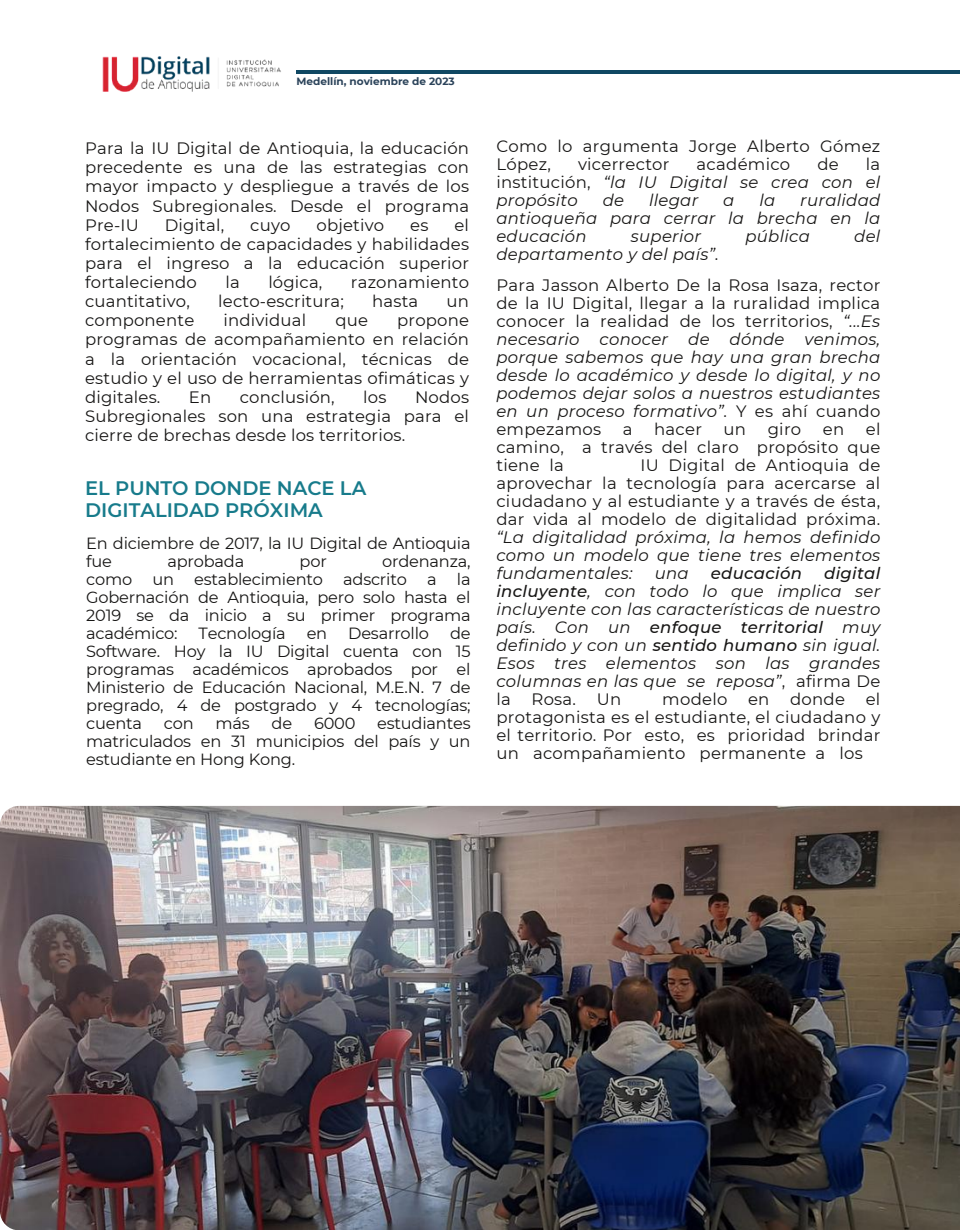
<style>
.page{position:relative;width:960px;height:1230px;background:#fff}
.page>*{position:absolute;margin:0;border:0;box-sizing:border-box;transform-origin:0 0}
.t1{font:600 19.5px/22.5px "Montserrat";color:#177b8b}
.t2{font:16.5px/19.2px "Montserrat";letter-spacing:.01em;color:#171615;text-align:justify}
.t3{font:italic 16.5px/18px "Montserrat";letter-spacing:.015em;color:#171615;text-align:justify}
.t4{font:italic 500 16.5px "Montserrat";letter-spacing:.015em;color:#171615}
.t5{font:16.2px/18px "Montserrat";letter-spacing:-.01em;color:#171615;text-align:justify}
.t6{font:700 10.5px "Montserrat";color:#2b435a}
.s1{font-style:normal}
.s2{font-weight:500}
</style>
<div class="page">
<img style="left:0;top:806px;width:960px;height:424px">
<img style="left:102px;top:56px;width:179px;height:36px">
<hr style="left:296px;top:70px;width:664px;height:4px;background:#104863">
<p class="t6" style="left:296px;top:75px;width:160px">Medellín, noviembre de 2023</p>
<p class="t2" style="left:85px;top:139px;width:385px">Para la IU Digital de Antioquia, la educación precedente es una de las estrategias con mayor impacto y despliegue a través de los Nodos Subregionales. Desde el programa Pre-IU</p>
<p class="t2" style="left:165px;top:215px;width:61px">Digital,</p>
<p class="t2" style="left:250px;top:215px;width:42px">cuyo</p>
<p class="t2" style="left:316px;top:215px;width:69px">objetivo</p>
<p class="t2" style="left:410px;top:215px;width:20px">es</p>
<p class="t2" style="left:85px;top:215px;width:385px;text-indent:369px">el fortalecimiento de capacidades y habilidades para el ingreso a la educación superior fortaleciendo</p>
<p class="t2" style="left:225px;top:272px;width:16px">la</p>
<p class="t2" style="left:268px;top:272px;width:56px">lógica,</p>
<p class="t2" style="left:351px;top:272px;width:120px">razonamiento</p>
<p class="t2" style="left:85px;top:292px;width:106px">cuantitativo,</p>
<p class="t2" style="left:218px;top:292px;width:127px">lecto-escritura;</p>
<p class="t2" style="left:372px;top:292px;width:48px">hasta</p>
<p class="t2" style="left:446px;top:292px;width:24px">un</p>
<p class="t2" style="left:85px;top:311px;width:111px">componente</p>
<p class="t2" style="left:223px;top:311px;width:84px">individual</p>
<p class="t2" style="left:335px;top:311px;width:34px">que</p>
<p class="t2" style="left:85px;top:311px;width:385px;text-indent:312px">propone programas de acompañamiento en relación a la orientación vocacional, técnicas de estudio y el uso de herramientas ofimáticas y digitales.</p>
<p class="t2" style="left:85px;top:387px;width:385px;text-indent:330px">Nodos Subregionales son una estrategia para el cierre de brechas desde los territorios.</p>
<p class="t2" style="left:189px;top:387px;width:24px">En</p>
<p class="t2" style="left:240px;top:387px;width:96px">conclusión,</p>
<p class="t2" style="left:363px;top:387px;width:25px">los</p>
<p class="t1" style="left:85px;top:477px;width:283px">EL PUNTO DONDE NACE LA<br>DIGITALIDAD PRÓXIMA</p>
<p class="t5" style="left:86px;top:534px;width:386px">En diciembre de 2017, la IU Digital de Antioquia fue</p>
<p class="t5" style="left:86px;top:552px;width:386px;text-indent:296px">ordenanza, como un establecimiento adscrito a la Gobernación de Antioquia, pero solo hasta el 2019 se da inicio a su primer programa académico:</p>
<p class="t5" style="left:167px;top:552px;width:78px">aprobada</p>
<p class="t5" style="left:299px;top:552px;width:29px">por</p>
<p class="t5" style="left:86px;top:624px;width:386px;text-indent:364px">de Software. Hoy la IU Digital cuenta con 15 programas académicos aprobados por el Ministerio de Educación Nacional, M.E.N. 7 de pregrado, 4 de postgrado y 4 tecnologías; cuenta</p>
<p class="t5" style="left:199px;top:624px;width:89px">Tecnología</p>
<p class="t5" style="left:307px;top:624px;width:22px">en</p>
<p class="t5" style="left:348px;top:624px;width:82px">Desarrollo</p>
<p class="t5" style="left:86px;top:714px;width:386px;text-indent:291px">estudiantes matriculados en 31 municipios del país y un estudiante en Hong Kong.</p>
<p class="t5" style="left:164px;top:714px;width:31px">con</p>
<p class="t5" style="left:215px;top:714px;width:36px">más</p>
<p class="t5" style="left:272px;top:714px;width:22px">de</p>
<p class="t5" style="left:314px;top:714px;width:43px">6000</p>
<p class="t2" style="left:496px;top:137px;width:385px;line-height:18px">Como lo argumenta Jorge Alberto Gómez<br>López,</p>
<p class="t3" style="left:496px;top:155px;width:385px;text-indent:369px"><span class="s1">la institución,</span> “la IU Digital se crea con el propósito</p>
<p class="t2" style="left:578px;top:154px;width:93px">vicerrector</p>
<p class="t2" style="left:696px;top:154px;width:95px">académico</p>
<p class="t2" style="left:817px;top:154px;width:23px">de</p>
<p class="t3" style="left:496px;top:191px;width:385px;text-indent:304px">ruralidad antioqueña para cerrar la brecha en la educación</p>
<p class="t3" style="left:603px;top:191px;width:23px">de</p>
<p class="t3" style="left:649px;top:191px;width:51px">llegar</p>
<p class="t3" style="left:723px;top:191px;width:13px">a</p>
<p class="t3" style="left:759px;top:191px;width:17px">la</p>
<p class="t3" style="left:631px;top:227px;width:72px">superior</p>
<p class="t3" style="left:745px;top:227px;width:66px">pública</p>
<p class="t3" style="left:854px;top:227px;width:28px">del</p>
<p class="t3" style="left:496px;top:245px;width:224px">departamento y del país”.</p>
<p class="t3" style="left:496px;top:276px;width:385px"><span class="s1">Para Jasson Alberto De la Rosa Isaza, rector de la IU Digital, llegar a la ruralidad implica conocer la realidad de los territorios,</span> “...Es necesario conocer de dónde venimos, porque sabemos que hay una gran brecha desde lo académico y desde lo digital, y no podemos dejar solos a nuestros estudiantes en un proceso formativo”. <span class="s1">Y es ahí cuando empezamos</span></p>
<p class="t2" style="left:496px;top:420px;width:385px;line-height:18px;text-indent:369px">el camino, a través del claro propósito que tiene la</p>
<p class="t2" style="left:623px;top:419px;width:11px">a</p>
<p class="t2" style="left:654px;top:419px;width:49px">hacer</p>
<p class="t2" style="left:723px;top:419px;width:24px">un</p>
<p class="t2" style="left:767px;top:419px;width:35px">giro</p>
<p class="t2" style="left:822px;top:419px;width:23px">en</p>
<p class="t2" style="left:496px;top:456px;width:385px;line-height:18px;text-indent:144px">IU Digital de Antioquia de aprovechar la tecnología para acercarse al ciudadano y al estudiante y a través de ésta, dar vida al modelo de digitalidad próxima.</p>
<p class="t3" style="left:496px;top:528px;width:385px">“La digitalidad próxima, la hemos definido como un modelo que tiene tres elementos fundamentales:</p>
<p class="t3" style="left:496px;top:564px;width:385px;text-indent:328px"><span class="s2">digital incluyente</span>, con todo lo que implica ser incluyente con las características de nuestro país. Con un <span class="s2">enfoque territorial</span> muy definido y con un <span class="s2">sentido humano</span> sin igual.<br>Esos tres elementos son las grandes columnas en las que se reposa”<span class="s1">, afirma De la</span></p>
<p class="t3" style="left:655px;top:564px;width:35px">una</p>
<p class="t4" style="left:711px;top:563px;width:93px">educación</p>
<p class="t2" style="left:496px;top:690px;width:385px;line-height:18px;text-indent:369px">el protagonista es el estudiante, el ciudadano y el territorio. Por esto, es prioridad brindar un acompañamiento permanente a los</p>
<p class="t2" style="left:531px;top:689px;width:46px">Rosa.</p>
<p class="t2" style="left:597px;top:689px;width:26px">Un</p>
<p class="t2" style="left:662px;top:689px;width:67px">modelo</p>
<p class="t2" style="left:748px;top:689px;width:23px">en</p>
<p class="t2" style="left:790px;top:689px;width:56px">donde</p>
</div>
